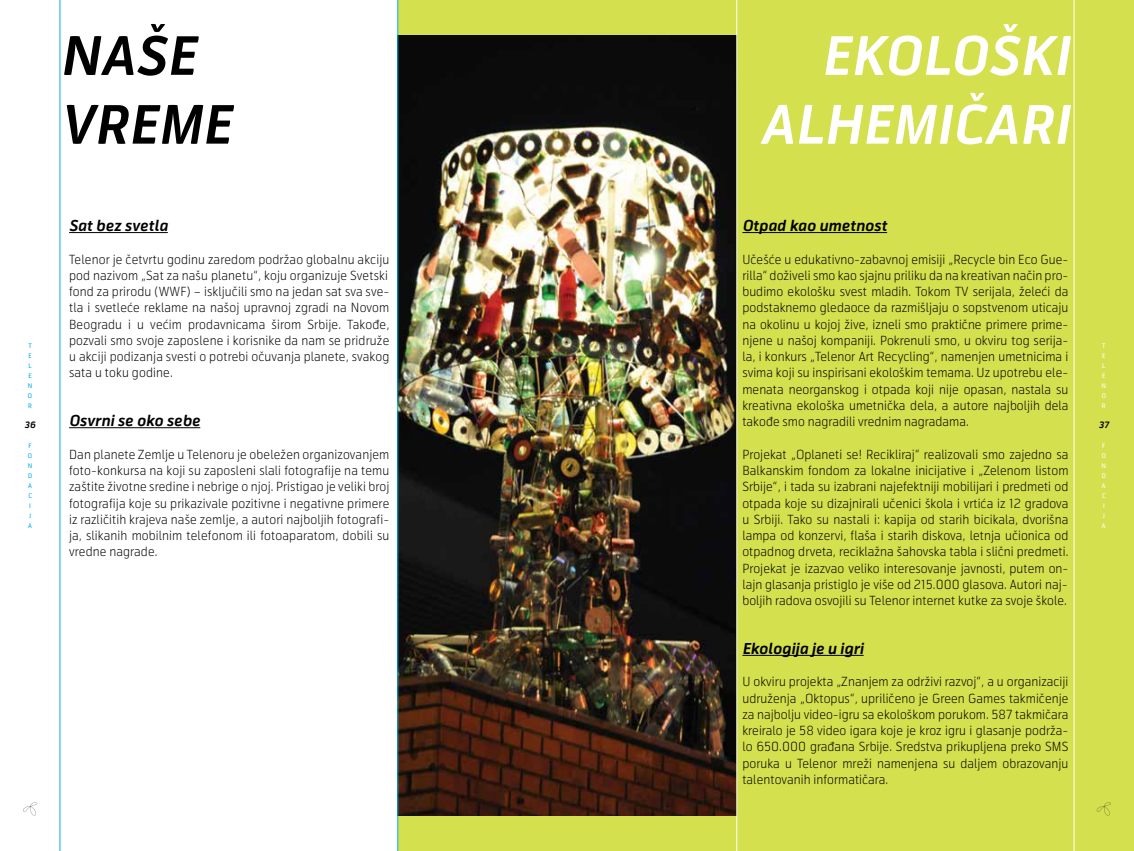
<style>
.page{position:relative;width:1134px;height:851px;background:#fff}
.page>*{position:absolute;margin:0;border:0;box-sizing:border-box;transform-origin:0 0}
.t1{font:italic 700 52.5px/68.8px "Telenor";letter-spacing:.025em;color:#fff;text-align:right}
.t2{font:italic 700 52.5px/68.8px "Telenor";letter-spacing:.025em;color:#000}
.t3{font:italic 700 15px "Telenor";letter-spacing:.005em;color:#000}
.t4{font:300 12.5px/16.2px "Telenor";letter-spacing:.01em;color:#000;text-align:justify}
.t5{font:italic 700 8.75px "Telenor";color:#000}
.t6{font:6.25px/10px "Telenor";color:#00aeef;text-align:justify}
.t7{font:6.25px/10px "Telenor";color:#fff;text-align:justify}
</style>
<div class="page">
<div style="left:398px;top:0;width:736px;height:850px;background:#d5e04e"></div>
<img style="left:398px;top:35px;width:338px;height:780px">
<hr style="left:736px;top:0;width:1px;height:850px;background:#fff">
<hr style="left:60px;top:0;width:1px;height:850px;background:#00aeef">
<hr style="left:69px;top:232px;width:99px;height:1px;background:#000">
<hr style="left:69px;top:427px;width:131px;height:1px;background:#000">
<hr style="left:1074px;top:0;width:1px;height:850px;background:#fff">
<hr style="left:742px;top:232px;width:145px;height:1px;background:#000">
<hr style="left:742px;top:655px;width:121px;height:1px;background:#000">
<hr style="left:397px;top:0;width:1px;height:850px;background:#00aeef">
<svg style="left:23px;top:802px;width:14px;height:13px"></svg>
<svg style="left:1096px;top:802px;width:15px;height:13px"></svg>
<h1 class="t2" style="left:60px;top:24px;width:172px">NAŠE<br>VREME</h1>
<p class="t6" style="left:28px;top:341px;width:6px">T E L E N O R</p>
<p class="t6" style="left:28px;top:440px;width:6px;text-align:left">F<br>O<br>N<br>D<br>A<br>C<br>I<br>J<br>A</p>
<p class="t5" style="left:25px;top:419px;width:13px">36</p>
<p class="t3" style="left:69px;top:216px;width:100px">Sat bez svetla</p>
<p class="t4" style="left:69px;top:251px;width:322px;text-align:left">Telenor je četvrtu godinu zaredom podržao globalnu akciju pod nazivom „Sat za našu planetu“, koju organizuje Svetski fond za prirodu (WWF) – isključili smo na jedan sat sva sve&shy;tla i svetleće reklame na našoj upravnoj zgradi na Novom Beogradu i u većim prodavnicama širom Srbije. Takođe, pozvali smo svoje zaposlene i korisnike da nam se pridruže u akciji podizanja svesti o potrebi očuvanja planete, svakog sata u toku godine.</p>
<p class="t3" style="left:69px;top:411px;width:133px">Osvrni se oko sebe</p>
<p class="t4" style="left:69px;top:446px;width:322px">Dan planete Zemlje u Telenoru je obeležen organizovanjem foto-konkursa na koji su zaposleni slali fotografije na temu zaštite životne sredine i nebrige o njoj. Pristigao je veliki broj fotografija koje su prikazivale pozitivne i negativne primere iz različitih krajeva naše zemlje, a autori najboljih fotografi&shy;ja, slikanih mobilnim telefonom ili fotoaparatom, dobili su vredne nagrade.</p>
<h1 class="t1" style="left:760px;top:24px;width:310px">EKOLOŠKI<br>ALHEMIČARI</h1>
<p class="t3" style="left:742px;top:216px;width:146px">Otpad kao umetnost</p>
<p class="t4" style="left:742px;top:251px;width:328px">Učešće u edukativno-zabavnoj emisiji „Recycle bin Eco Gue&shy;rilla“ doživeli smo kao sjajnu priliku da na kreativan način pro&shy;budimo ekološku svest mladih. Tokom TV serijala, želeći da podstaknemo gledaoce da razmišljaju o sopstvenom uticaju na okolinu u kojoj žive, izneli smo praktične primere prime&shy;njene u našoj kompaniji. Pokrenuli smo, u okviru tog serija&shy;la, i konkurs „Telenor Art Recycling“, namenjen umetnicima i svima koji su inspirisani ekološkim temama. Uz upotrebu ele&shy;menata neorganskog i otpada koji nije opasan, nastala su kreativna ekološka umetnička dela, a autore najboljih dela takođe smo nagradili vrednim nagradama.</p>
<p class="t4" style="left:742px;top:446px;width:328px">Projekat „Oplaneti se! Recikliraj“ realizovali smo zajedno sa Balkanskim fondom za lokalne inicijative i „Zelenom listom Srbije“, i tada su izabrani najefektniji mobilijari i predmeti od otpada koje su dizajnirali učenici škola i vrtića iz 12 gradova u Srbiji. Tako su nastali i: kapija od starih bicikala, dvorišna lampa od konzervi, flaša i starih diskova, letnja učionica od otpadnog drveta, reciklažna šahovska tabla i slični predmeti.<br>Projekat je izazvao veliko interesovanje javnosti, putem on&shy;lajn glasanja pristiglo je više od 215.000 glasova. Autori naj&shy;boljih radova osvojili su Telenor internet kutke za svoje škole.</p>
<p class="t3" style="left:742px;top:639px;width:123px">Ekologija je u igri</p>
<p class="t4" style="left:742px;top:673px;width:328px">U okviru projekta „Znanjem za održivi razvoj“, a u organizaciji udruženja „Oktopus“, upriličeno je Green Games takmičenje za najbolju video-igru sa ekološkom porukom. 587 takmičara kreiralo je 58 video igara koje je kroz igru i glasanje podrža&shy;lo 650.000 građana Srbije. Sredstva prikupljena preko SMS poruka u Telenor mreži namenjena su daljem obrazovanju talentovanih informatičara.</p>
<p class="t7" style="left:1102px;top:341px;width:6px">T E L E N O R</p>
<p class="t7" style="left:1102px;top:440px;width:6px;text-align:left">F<br>O<br>N<br>D<br>A<br>C<br>I<br>J<br>A</p>
<p class="t5" style="left:1099px;top:419px;width:12px">37</p>
</div>
